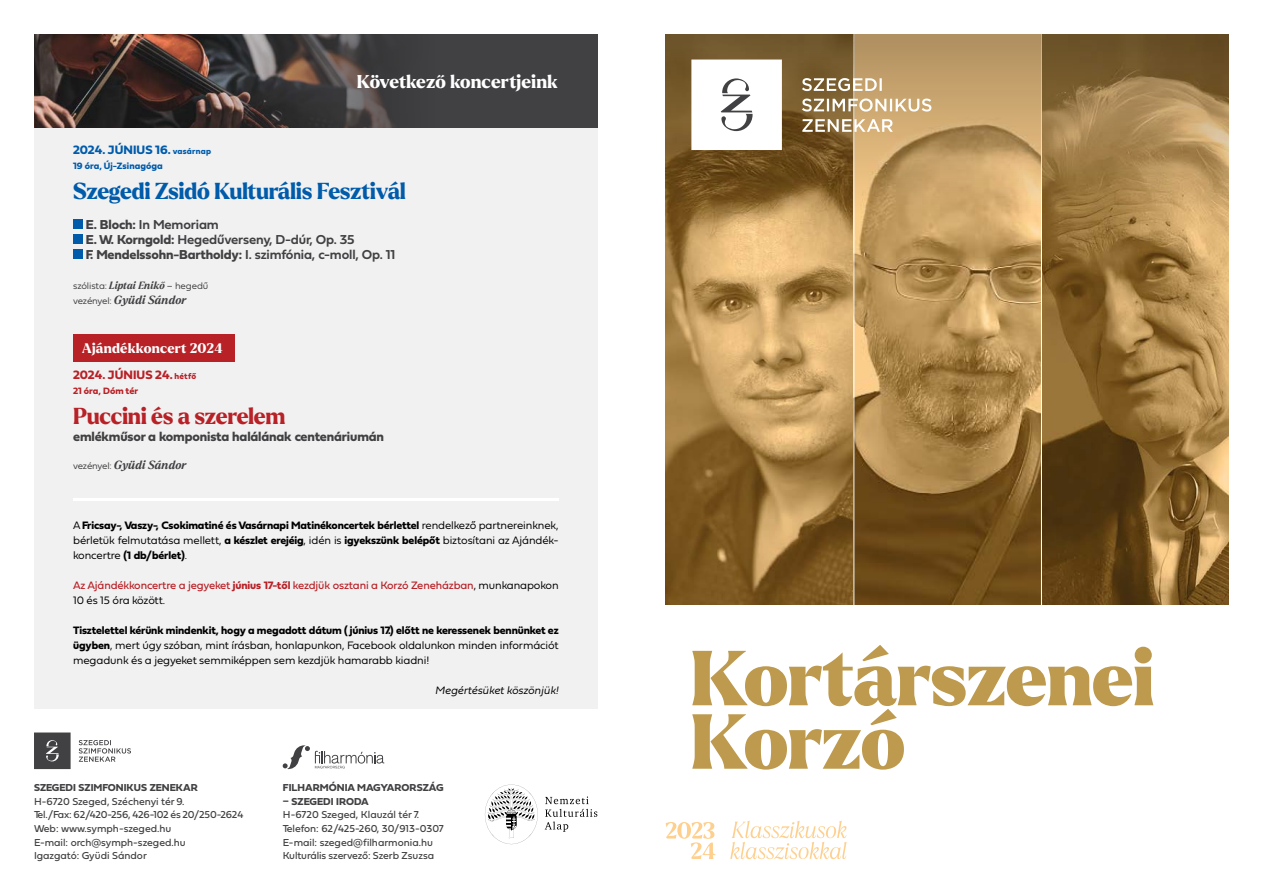
<style>
.page{position:relative;width:1263px;height:893px;background:#fff}
.page>*{position:absolute;margin:0;border:0;box-sizing:border-box;transform-origin:0 0}
.t1{font:75.6px/63.4px "Larken Variable";letter-spacing:-.015em;color:#bd9a4d}
.t2{font:800 22.5px "Larken";letter-spacing:-.02em;color:#005baa}
.t3{font:800 22.5px "Larken";letter-spacing:-.02em;color:#b82126}
.t4{font:800 18px "Larken";color:#fff}
.t5{font:600 13.5px/15px "Fieldwork Geo";letter-spacing:-.01em;color:#414042}
.t6{font:700 13.5px "Fieldwork Geo";letter-spacing:-.01em;color:#414042}
.t7{font:800 13.5px "Larken";letter-spacing:.015em;color:#fff}
.t8{font:700 12.75px "Fieldwork Geo";letter-spacing:.005em;color:#005baa}
.t9{font:700 12.75px "Fieldwork Geo";letter-spacing:.005em;color:#b82126}
.t10{font:italic 700 11.55px "Larken";letter-spacing:-.01em;color:#414042}
.t11{font:300 11.25px/15px "Fieldwork Geo";letter-spacing:-.01em;color:#000;text-align:justify}
.t12{font:700 11.25px/15px "Fieldwork Geo";letter-spacing:-.01em;color:#000;text-align:justify}
.t13{font:11.25px/15px "Fieldwork Geo";letter-spacing:-.01em;color:#b82126}
.t14{font:italic 300 11.25px "Fieldwork Hum";letter-spacing:-.01em;color:#000}
.t15{font:10.5px/13.5px "Fieldwork Geo";color:#414042}
.t16{font:700 10.5px "Fieldwork Geo";color:#414042}
.t17{font:300 9.6px "Fieldwork Geo";letter-spacing:-.01em;color:#414042}
.t18{font:700 9.6px "Fieldwork Geo";letter-spacing:.005em;color:#005baa}
.t19{font:700 9.6px "Fieldwork Geo";letter-spacing:.005em;color:#b82126}
.s1{font-size:8.7px}
.s2{font-weight:700}
.s3{font-family:"Larken";font-weight:700;font-style:italic;font-size:10.2px}
.s4{font-family:"Fieldwork Geo";font-weight:300;font-style:normal;font-size:9.6px}
.s5{font-weight:300}
.s6{font-weight:300;color:#000}
</style>
<div class="page">
<img style="left:666px;top:229px;width:563px;height:375px">
<hr style="left:853px;top:34px;width:1px;height:570px;background:#fff">
<hr style="left:1041px;top:34px;width:1px;height:570px;background:#fff">
<svg style="left:666px;top:34px;width:563px;height:195px;background:#a27f4b"></svg>
<svg style="left:691px;top:34px;width:350px;height:116px"></svg>
<svg style="left:730px;top:821px;width:116px;height:38px"></svg>
<svg style="left:666px;top:822px;width:49px;height:37px"></svg>
<div style="left:34px;top:86px;width:564px;height:623px;background:#f1f1f2"></div>
<div style="left:73px;top:220px;width:10px;height:9px;background:#005baa"></div>
<div style="left:73px;top:235px;width:10px;height:9px;background:#005baa"></div>
<div style="left:73px;top:250px;width:10px;height:9px;background:#005baa"></div>
<div style="left:73px;top:334px;width:162px;height:28px;background:#b82126"></div>
<svg style="left:73px;top:498px;width:486px;height:3px"></svg>
<svg style="left:282px;top:745px;width:102px;height:25px"></svg>
<svg style="left:34px;top:732px;width:37px;height:37px"></svg>
<svg style="left:79px;top:740px;width:52px;height:22px"></svg>
<svg style="left:545px;top:796px;width:52px;height:36px"></svg>
<svg style="left:485px;top:785px;width:53px;height:59px"></svg>
<img style="left:34px;top:34px;width:159px;height:94px">
<svg style="left:193px;top:34px;width:405px;height:94px;background:#464142"></svg>
<h3 class="t4" style="left:357px;top:70px;width:202px">Következő koncertjeink</h3>
<p class="t8" style="left:73px;top:140px;width:139px">2024. JÚNIUS 16. <span class="s1">vasárnap</span></p>
<p class="t18" style="left:73px;top:158px;width:91px">19 óra, Új-Zsinagóga</p>
<h2 class="t2" style="left:73px;top:176px;width:334px">Szegedi Zsidó Kulturális Fesztivál</h2>
<p class="t5" style="left:86px;top:216px;width:311px"><span class="s2">E. Bloch:</span> In Memoriam<br><span class="s2">E. W. Korngold:</span> Hegedűverseny, D-dúr, Op. 35<br><span class="s2">F. Mendelssohn-Bartholdy:</span> I. szimfónia, c-moll, Op. 11</p>
<p class="t17" style="left:73px;top:278px;width:137px">szólista: <span class="s3">Liptai Enikő</span> – hegedű</p>
<p class="t10" style="left:73px;top:292px;width:115px"><span class="s4">vezényel:</span> Gyüdi Sándor</p>
<p class="t7" style="left:82px;top:340px;width:142px">Ajándékkoncert 2024</p>
<p class="t9" style="left:73px;top:365px;width:125px">2024. JÚNIUS 24. <span class="s1">hétfő</span></p>
<p class="t19" style="left:73px;top:383px;width:67px">21 óra, Dóm tér</p>
<h2 class="t3" style="left:73px;top:401px;width:214px">Puccini és a szerelem</h2>
<p class="t6" style="left:73px;top:425px;width:312px">emlékműsor a komponista halálának centenáriumán</p>
<p class="t10" style="left:73px;top:457px;width:115px"><span class="s4">vezényel:</span> Gyüdi Sándor</p>
<p class="t12" style="left:73px;top:517px;width:487px"><span class="s5">A</span> Fricsay-, Vaszy-, Csokimatiné és Vasárnapi Matinékoncertek bérlettel <span class="s5">rendelkező partnereinknek, bérletük felmutatása mellett,</span> a készlet erejéig<span class="s5">, idén is</span> igyekszünk belépőt <span class="s5">biztosítani az Ajándék&shy;koncertre</span> (1 db/bérlet)<span class="s5">.</span></p>
<p class="t13" style="left:73px;top:577px;width:487px">Az Ajándékkoncertre a jegyeket <span class="s2">június 17-től</span> kezdjük osztani a Korzó Zeneházban<span class="s6">, munkanapokon<br>10 és 15 óra között.</span></p>
<p class="t11" style="left:73px;top:622px;width:487px"><span class="s2">Tisztelettel kérünk mindenkit, hogy a megadott dátum ( június 17.) előtt ne keressenek bennünket ez ügyben</span>, mert úgy szóban, mint írásban, honlapunkon, Facebook oldalunkon minden információt megadunk és a jegyeket semmiképpen sem kezdjük hamarabb kiadni!</p>
<p class="t14" style="left:435px;top:681px;width:125px">Megértésüket köszönjük!</p>
<p class="t16" style="left:34px;top:780px;width:165px">SZEGEDI SZIMFONIKUS ZENEKAR</p>
<p class="t15" style="left:34px;top:794px;width:211px">H-6720 Szeged, Széchenyi tér 9.<br>Tel./Fax: 62/420-256, 426-102 és 20/250-2624<br>Web: www.symph-szeged.hu<br>E-mail: orch@symph-szeged.hu<br>Igazgató: Gyüdi Sándor</p>
<p class="t16" style="left:283px;top:780px;width:162px">FILHARMÓNIA MAGYARORSZÁG</p>
<p class="t16" style="left:283px;top:793px;width:87px">– SZEGEDI IRODA</p>
<p class="t15" style="left:283px;top:808px;width:162px">H-6720 Szeged, Klauzál tér 7.<br>Telefon: 62/425-260, 30/913-0307<br>E-mail: szeged@filharmonia.hu Kulturális szervező: Szerb Zsuzsa</p>
<h1 class="t1" style="left:690px;top:650px;width:466px">Kortárszenei<br>Korzó</h1>
</div>
